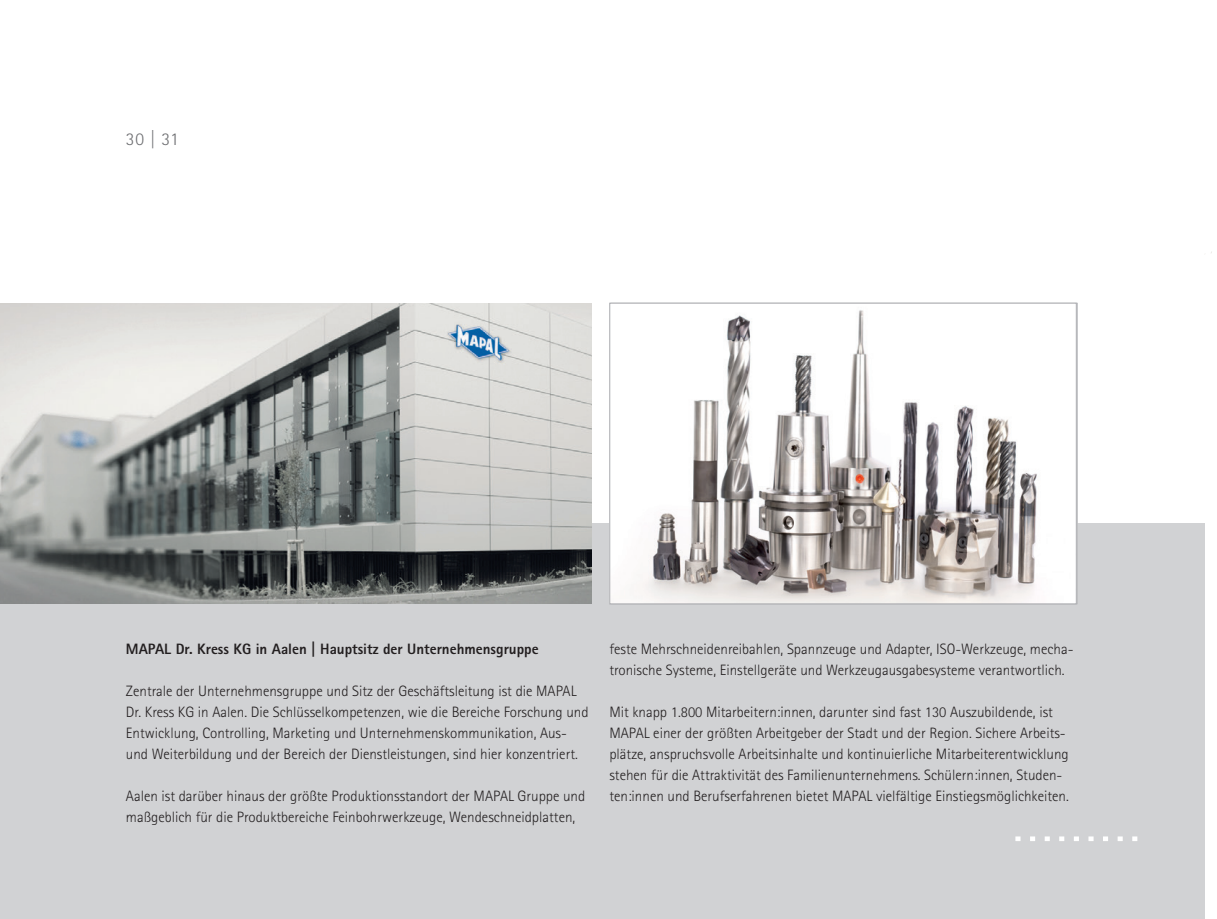
<style>
.page{position:relative;width:1217px;height:919px;background:#fff}
.page>*{position:absolute;margin:0;border:0;box-sizing:border-box;transform-origin:0 0}
.t1{font:300 58.05px "Rotis Sans Serif W1 G";color:#fff;scale:1.1 1}
.t2{font:300 18px "Rotis Sans Serif W1 G";color:#6c6d70}
.t3{font:300 15px/21px "Rotis Sans Serif W1 G";color:#231f20}
.t4{font:800 15px "Rotis Sans Serif W1 G";color:#231f20}
</style>
<div class="page">
<div style="left:0;top:460px;width:1203px;height:458px;background:#d1d2d4"></div>
<div style="left:199px;top:117px;width:1004px;height:406px;background:#fff"></div>
<img style="left:0;top:303px;width:591px;height:301px">
<svg style="left:1203px;top:251px;width:9px;height:449px"></svg>
<img style="left:611px;top:310px;width:463px;height:292px">
<div style="left:609px;top:303px;width:467px;height:301px;border:1px solid #a8a9ad"></div>
<p class="t2" style="left:126px;top:128px;width:54px">30 | 31</p>
<p class="t4" style="left:126px;top:639px;width:414px">MAPAL Dr. Kress KG in Aalen | Hauptsitz der Unternehmensgruppe</p>
<p class="t3" style="left:126px;top:680px;width:464px">Zentrale der Unternehmensgruppe und Sitz der Geschäftsleitung ist die MAPAL Dr. Kress KG in Aalen. Die Schlüsselkompetenzen, wie die Bereiche Forschung und Entwicklung, Controlling, Marketing und Unternehmenskommunikation, Aus&shy;und Weiterbildung und der Bereich der Dienstleistungen, sind hier konzentriert.</p>
<p class="t3" style="left:126px;top:785px;width:461px">Aalen ist darüber hinaus der größte Produktionsstandort der MAPAL Gruppe und maßgeblich für die Produktbereiche Feinbohrwerkzeuge, Wendeschneidplatten,</p>
<p class="t3" style="left:609px;top:638px;width:465px">feste Mehrschneidenreibahlen, Spannzeuge und Adapter, ISO-Werkzeuge, mecha&shy;tronische Systeme, Einstellgeräte und Werkzeugausgabesysteme verantwortlich.</p>
<p class="t3" style="left:609px;top:701px;width:461px">Mit knapp 1.800 Mitarbeitern:innen, darunter sind fast 130 Auszubildende, ist MAPAL einer der größten Arbeitgeber der Stadt und der Region. Sichere Arbeits&shy;plätze, anspruchsvolle Arbeitsinhalte und kontinuierliche Mitarbeiterentwicklung stehen für die Attraktivität des Familienunternehmens. Schülern:innen, Studen&shy;ten:innen und Berufserfahrenen bietet MAPAL vielfältige Einstiegsmöglichkeiten.</p>
<h1 class="t1" style="left:1010px;top:788px;width:121px">………</h1>
</div>
